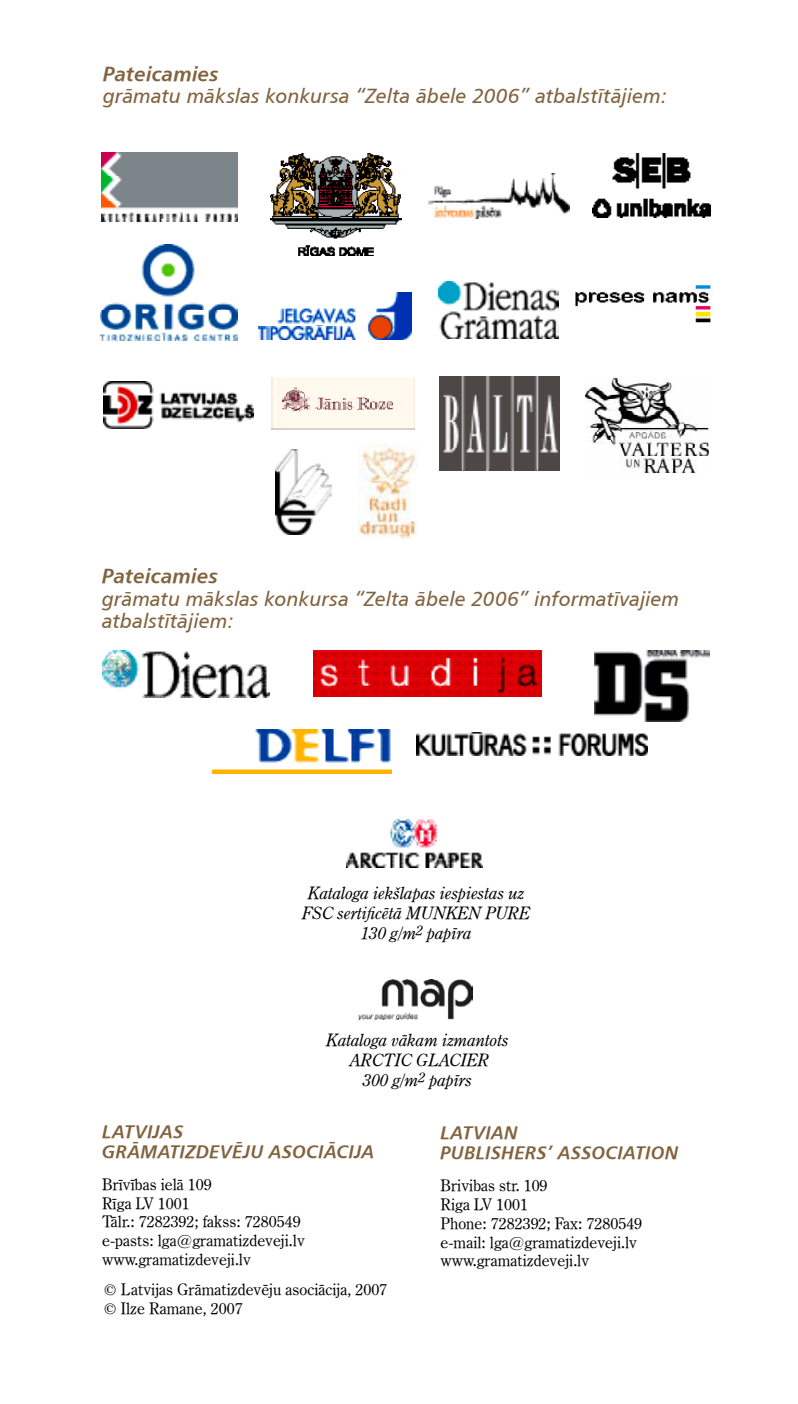
<style>
.page{position:relative;width:798px;height:1404px;background:#fff}
.page>*{position:absolute;margin:0;border:0;box-sizing:border-box;transform-origin:0 0}
.t1{font:20.25px/22.5px "Humanist 777 TL Italic B";letter-spacing:.01em;color:#81633f}
.t2{font:20.25px "Humanist 777 TL Bold Italic B";letter-spacing:.005em;color:#81633f}
.t3{font:18px/20.2px "Humanist 777 TL Bold Italic B";letter-spacing:.02em;color:#81633f}
.t4{font:italic 16.88px/20.2px "Century Oldstyle TL";color:#000;text-align:center}
.t5{font:15.75px/18.9px "Century Oldstyle TL";color:#000}
</style>
<div class="page">
<img style="left:346px;top:819px;width:136px;height:48px">
<img style="left:439px;top:377px;width:120px;height:93px">
<img style="left:270px;top:153px;width:131px;height:103px">
<img style="left:102px;top:152px;width:135px;height:70px">
<img style="left:358px;top:979px;width:114px;height:40px">
<img style="left:101px;top:244px;width:136px;height:96px">
<img style="left:104px;top:381px;width:149px;height:47px">
<img style="left:271px;top:377px;width:144px;height:52px">
<img style="left:428px;top:174px;width:141px;height:44px">
<img style="left:438px;top:282px;width:120px;height:57px">
<img style="left:416px;top:732px;width:231px;height:23px">
<img style="left:213px;top:729px;width:178px;height:44px">
<img style="left:594px;top:650px;width:115px;height:71px">
<img style="left:313px;top:650px;width:228px;height:46px">
<img style="left:276px;top:449px;width:55px;height:85px">
<img style="left:358px;top:444px;width:58px;height:94px">
<img style="left:585px;top:379px;width:123px;height:94px">
<img style="left:258px;top:293px;width:154px;height:47px">
<img style="left:102px;top:650px;width:167px;height:47px">
<img style="left:592px;top:153px;width:117px;height:64px">
<img style="left:575px;top:285px;width:136px;height:38px">
<p class="t2" style="left:103px;top:60px;width:117px">Pateicamies</p>
<p class="t1" style="left:103px;top:84px;width:566px">grāmatu mākslas konkursa “Zelta ābele 2006” atbalstītājiem:</p>
<p class="t2" style="left:102px;top:563px;width:117px">Pateicamies</p>
<p class="t1" style="left:102px;top:586px;width:578px">grāmatu mākslas konkursa “Zelta ābele 2006” informatīvajiem atbalstītājiem:</p>
<p class="t4" style="left:302px;top:882px;width:230px">Kataloga iekšlapas iespiestas uz<br>FSC sertificētā MUNKEN PURE<br>130 g/m<sup>2</sup> papīra</p>
<p class="t4" style="left:326px;top:1029px;width:184px">Kataloga vākam izmantots<br>ARCTIC GLACIER<br>300 g/m<sup>2</sup> papīrs</p>
<p class="t3" style="left:102px;top:1120px;width:273px">LATVIJAS<br>GRĀMATIZDEVĒJU ASOCIĀCIJA</p>
<p class="t5" style="left:102px;top:1174px;width:204px">Brīvības ielā 109<br>Rīga LV 1001<br>Tālr.: 7282392; fakss: 7280549 e-pasts: lga@gramatizdeveji.lv www.gramatizdeveji.lv</p>
<p class="t5" style="left:104px;top:1279px;width:285px">© Latvijas Grāmatizdevēju asociācija, 2007 © Ilze Ramane, 2007</p>
<p class="t3" style="left:440px;top:1121px;width:239px">LATVIAN<br>PUBLISHERS’ ASSOCIATION</p>
<p class="t5" style="left:440px;top:1175px;width:203px">Brivibas str. 109<br>Riga LV 1001<br>Phone: 7282392; Fax: 7280549 e-mail: lga@gramatizdeveji.lv www.gramatizdeveji.lv</p>
</div>
